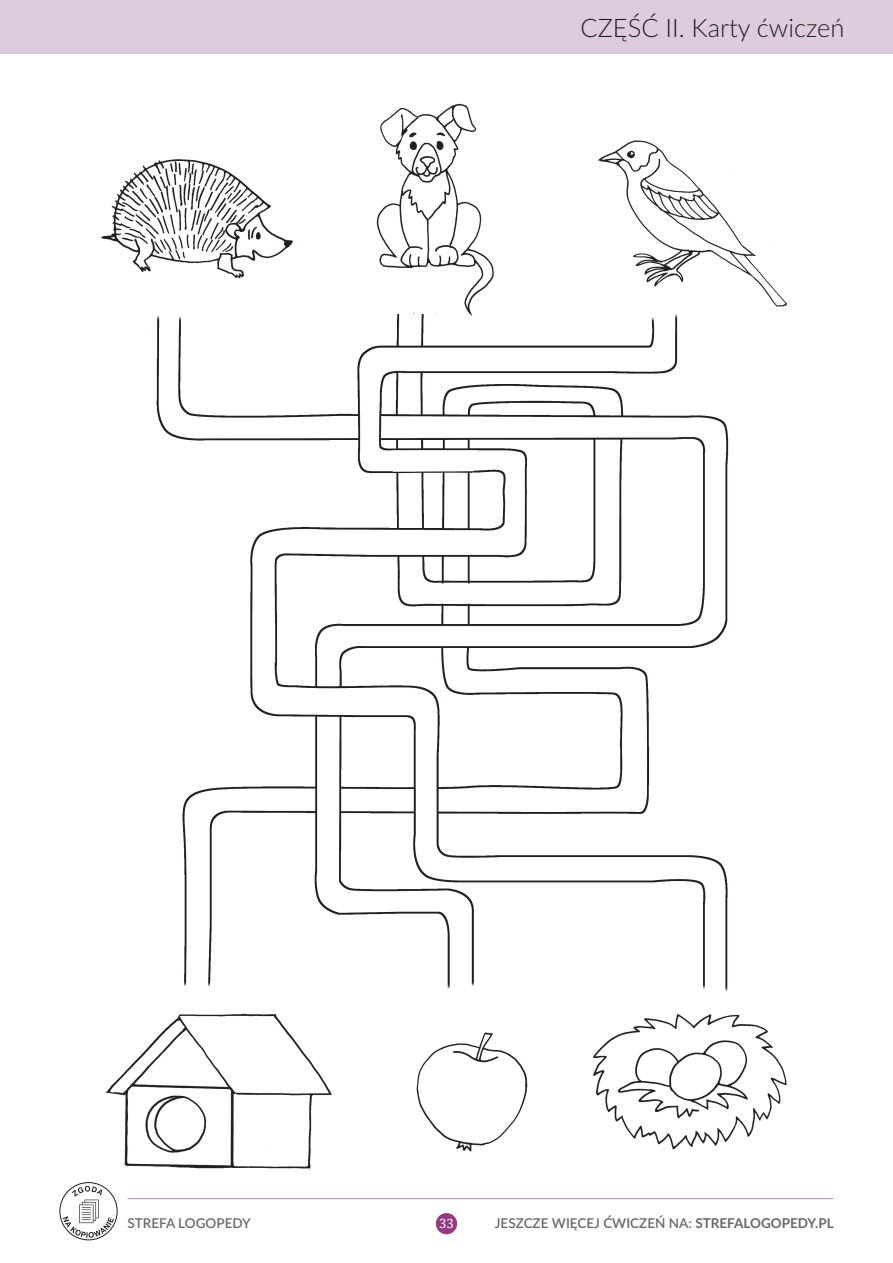
<style>
.page{position:relative;width:893px;height:1263px;background:#fff}
.page>*{position:absolute;margin:0;border:0;box-sizing:border-box;transform-origin:0 0}
.t1{font:300 25.5px "Lato";color:#231f20}
.t2{font:600 13.5px "Lato";color:#69696c}
.t3{font:13.5px "Cambria";color:#fff}
.s1{font-weight:700}
</style>
<div class="page">
<div style="left:0;top:0;width:893px;height:54px;background:#decbdc"></div>
<div style="left:436px;top:1213px;width:21px;height:21px;background:#953a83;border-radius:50%"></div>
<hr style="left:128px;top:1198px;width:705px;height:1px;background:#bf92b6">
<div style="left:59px;top:1182px;width:59px;height:58px;border:1px solid #231f20;border-radius:50%"></div>
<svg style="left:63px;top:1186px;width:51px;height:52px"></svg>
<img style="left:101px;top:103px;width:687px;height:1066px">
<h1 class="t1" style="left:580px;top:10px;width:266px">CZĘŚĆ II. Karty ćwiczeń</h1>
<p class="t2" style="left:128px;top:1213px;width:125px">STREFA LOGOPEDY</p>
<p class="t3" style="left:439px;top:1215px;width:16px">33</p>
<p class="t2" style="left:495px;top:1213px;width:340px">JESZCZE WIĘCEJ ĆWICZEŃ NA: <span class="s1">STREFALOGOPEDY.PL</span></p>
</div>
